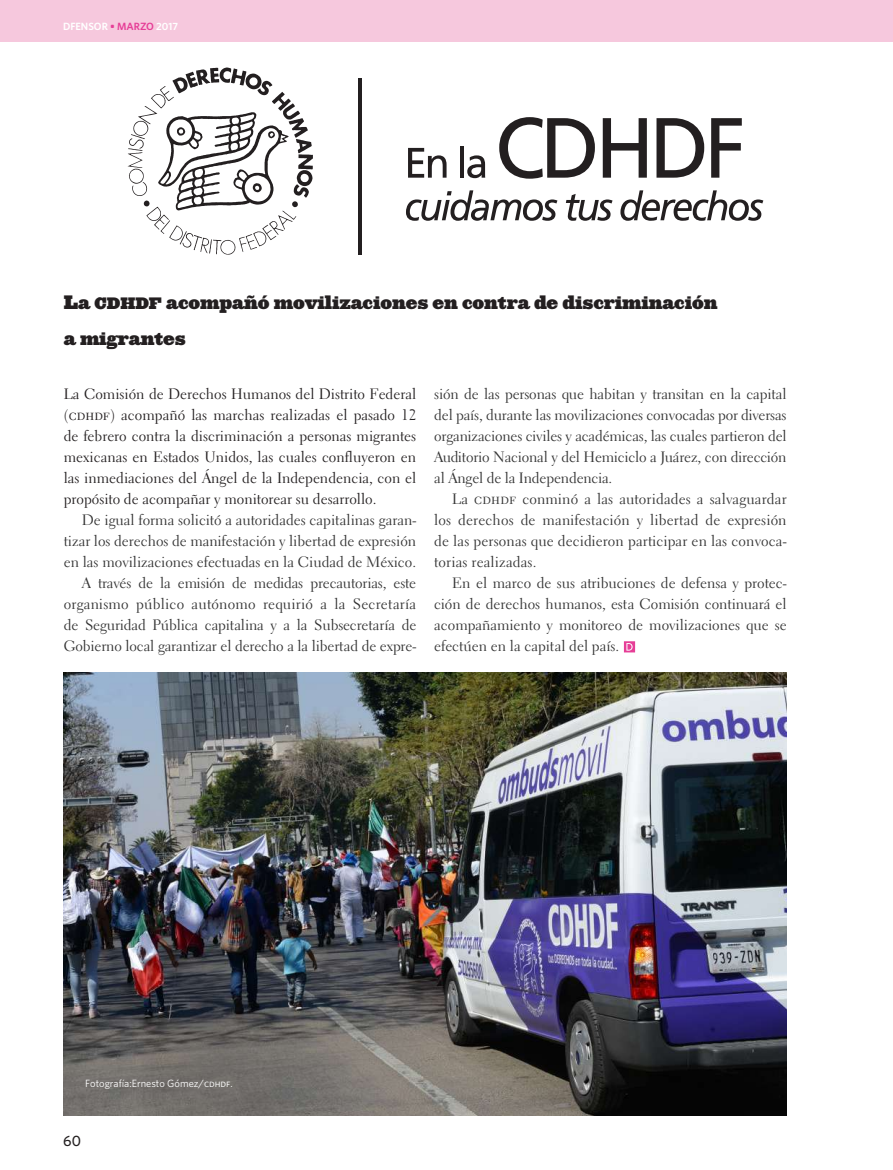
<style>
.page{position:relative;width:893px;height:1170px;background:#fff}
.page>*{position:absolute;margin:0;border:0;box-sizing:border-box;transform-origin:0 0}
.t1{font:18px/36px "Ziggurat HTF Black";color:#231f20}
.t2{font:15px/21px "Electra LT Std";color:#333;text-align:justify}
.t3{font:15px/21px "Electra LT Std";color:#231f20;text-align:justify}
.t4{font:500 15px "Whitney";color:#231f20}
.t5{font:10.5px "Whitney";color:#fff}
.t6{font:600 10.5px "Whitney";color:#fff}
.s1{color:#e63e97}
.s2{font-family:"Ziggurat HTF Black SC850";font-size:15.3px}
.s3{font-family:"Whitney Book SC"}
</style>
<div class="page">
<div style="left:0;top:0;width:893px;height:42px;background:#f6c8dd"></div>
<svg style="left:408px;top:148px;width:39px;height:30px"></svg>
<hr style="left:460px;top:146px;width:4px;height:32px;background:#231f20">
<svg style="left:467px;top:155px;width:18px;height:23px"></svg>
<svg style="left:499px;top:117px;width:96px;height:62px"></svg>
<svg style="left:603px;top:118px;width:44px;height:60px"></svg>
<svg style="left:656px;top:118px;width:48px;height:60px"></svg>
<svg style="left:711px;top:118px;width:31px;height:60px"></svg>
<svg style="left:406px;top:190px;width:151px;height:31px"></svg>
<svg style="left:566px;top:194px;width:46px;height:27px"></svg>
<svg style="left:620px;top:190px;width:143px;height:31px"></svg>
<svg style="left:128px;top:68px;width:185px;height:186px"></svg>
<hr style="left:358px;top:78px;width:4px;height:176px;background:#231f20">
<img style="left:64px;top:672px;width:723px;height:443px">
<svg style="left:624px;top:641px;width:11px;height:11px"></svg>
<p class="t6" style="left:63px;top:20px;width:117px">DFENSOR <span class="s1">• MARZO</span> 2017</p>
<p class="t1" style="left:64px;top:285px;width:655px">La <span class="s2">cdhdf</span> acompañó movilizaciones en contra de discriminación a migrantes</p>
<p class="t3" style="left:64px;top:383px;width:354px">La Comisión de Derechos Humanos del Distrito Federal (cdhdf) acompañó las marchas realizadas el pasado 12 de febrero contra la discriminación a personas migrantes mexicanas en Estados Unidos, las cuales confluyeron en las inmediaciones del Ángel de la Independencia, con el propósito de acompañar y monitorear su desarrollo.</p>
<p class="t2" style="left:64px;top:509px;width:354px;text-align:right">De igual forma solicitó a autoridades capitalinas garan&shy;tizar los derechos de manifestación y libertad de expresión en las movilizaciones efectuadas en la Ciudad de México.<br>A través de la emisión de medidas precautorias, este organismo público autónomo requirió a la Secretaría de Seguridad Pública capitalina y a la Subsecretaría de Gobierno local garantizar el derecho a la libertad de expre-</p>
<p class="t2" style="left:434px;top:383px;width:354px">sión de las personas que habitan y transitan en la capital del país, durante las movilizaciones convocadas por diversas organizaciones civiles y académicas, las cuales partieron del Auditorio Nacional y del Hemiciclo a Juárez, con dirección al Ángel de la Independencia.</p>
<p class="t2" style="left:434px;top:488px;width:354px;text-indent:18px">La cdhdf conminó a las autoridades a salvaguardar los derechos de manifestación y libertad de expresión de las personas que decidieron participar en las convoca&shy;torias realizadas.</p>
<p class="t2" style="left:434px;top:572px;width:354px;text-indent:18px">En el marco de sus atribuciones de defensa y protec&shy;ción de derechos humanos, esta Comisión continuará el acompañamiento y monitoreo de movilizaciones que se efectúen en la capital del país.</p>
<p class="t5" style="left:85px;top:1077px;width:149px">Fotografía:Ernesto Gómez/<span class="s3">cdhdf</span>.</p>
<p class="t4" style="left:63px;top:1131px;width:19px">60</p>
</div>
